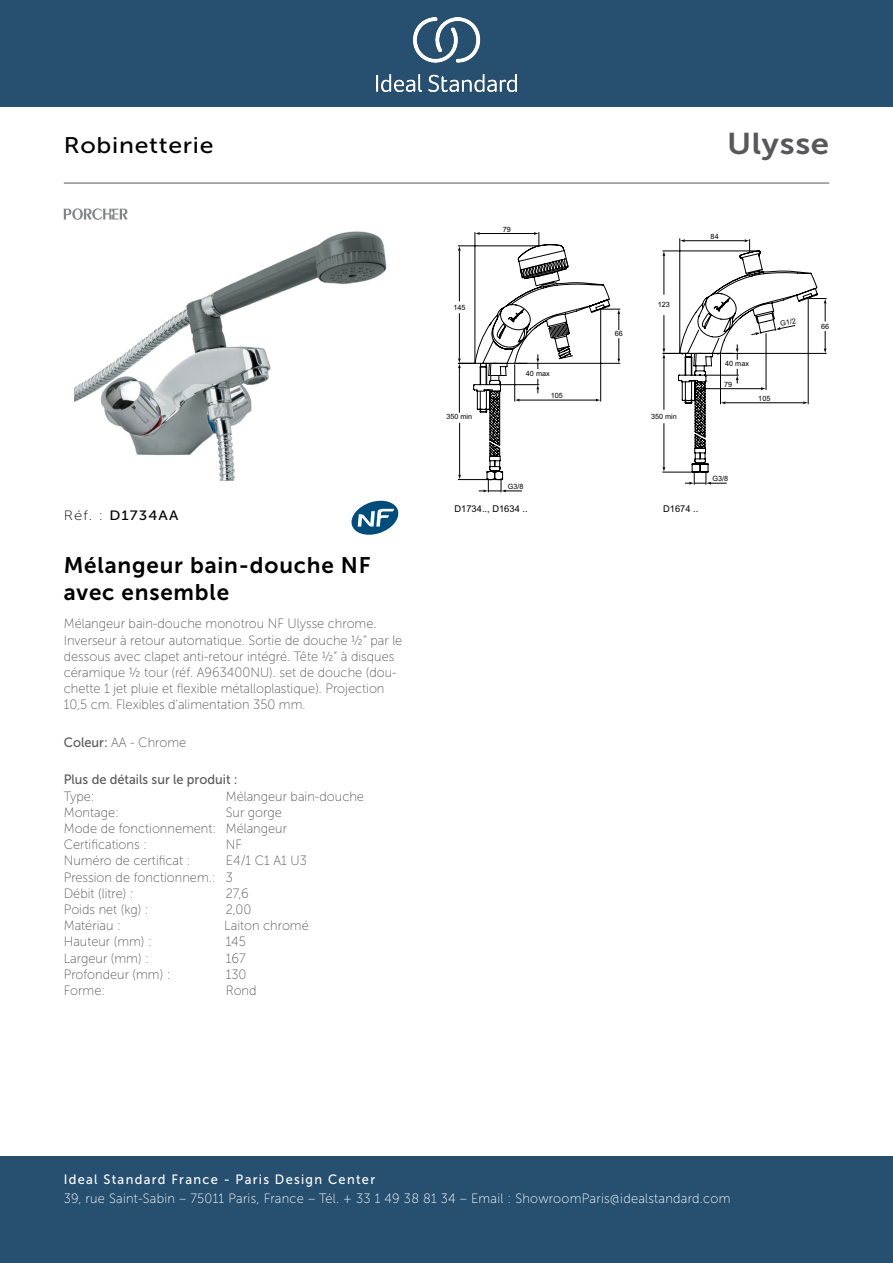
<style>
.page{position:relative;width:893px;height:1263px;background:#fff}
.page>*{position:absolute;margin:0;border:0;box-sizing:border-box;transform-origin:0 0}
._001_Produkttyp{font:30px "Museo Sans 700";letter-spacing:.02em;color:#58585a;scale:1.1 1}
.Article_Name{font:22.5px/27px "Museo Sans 700";letter-spacing:.035em;color:#000}
.t1{font:22.5px "Museo Sans 500";letter-spacing:.03em;color:#000;scale:1.1 1}
.Marketing_Descriptio{font:13.5px/16.2px "Museo Sans 100";color:#58585a;scale:.95 1}
.t2{font:13.5px "Museo Sans 100";letter-spacing:.02em;color:#fff;scale:.95 1}
.t3{font:13.5px "Museo Sans 500";letter-spacing:.1em;color:#fff;scale:.95 1}
.Operation_Type{font:13.5px "Museo Sans 100";color:#58585a;scale:.95 1}
.Certificate_Number{font:13.5px "Museo Sans 100";color:#58585a;scale:.95 1}
.t4{font:13.5px "Museo Sans 500";color:#58585a;scale:.95 1}
.Type{font:13.5px "Museo Sans 100";color:#58585a;scale:.95 1}
.Operation_Pressure{font:13.5px "Museo Sans 100";color:#58585a;scale:.95 1}
.Material{font:13.5px "Museo Sans 100";color:#58585a;scale:.95 1}
.Depth__mm{font:13.5px "Museo Sans 100";color:#58585a;scale:.95 1}
.Accreditations{font:13.5px "Museo Sans 100";color:#58585a;scale:.95 1}
.Flow_Rate__litre{font:13.5px "Museo Sans 100";color:#58585a;scale:.95 1}
.Net_Weight__kg{font:13.5px "Museo Sans 100";color:#58585a;scale:.95 1}
.Colour{font:13.5px "Museo Sans 100";color:#58585a;scale:.95 1}
.Mounting{font:13.5px "Museo Sans 100";color:#58585a;scale:.95 1}
.Height__mm{font:13.5px "Museo Sans 100";color:#58585a;scale:.95 1}
.Width__mm{font:13.5px "Museo Sans 100";color:#58585a;scale:.95 1}
.t5{font:13.5px "Museo Sans 500";letter-spacing:.075em;color:#000;scale:1.1 1}
.Shape{font:13.5px "Museo Sans 100";color:#58585a;scale:.95 1}
.t6{font:9.3px "Arial";color:#000}
.t7{font:7.2px "Arial";color:#000}
.s1{font-family:"Museo Sans 100"}
.s2{font-family:"Museo Sans 500"}
</style>
<div class="page">
<div style="left:0;top:1157px;width:893px;height:106px;background:#275070"></div>
<div style="left:0;top:0;width:893px;height:107px;background:#275070"></div>
<img style="left:376px;top:18px;width:141px;height:73px">
<hr style="left:64px;top:183px;width:765px;height:1px;background:#58585a">
<svg style="left:351px;top:501px;width:47px;height:34px"></svg>
<img style="left:74px;top:231px;width:313px;height:249px">
<hr style="left:679px;top:238px;width:1px;height:115px;background:#000">
<svg style="left:662px;top:239px;width:165px;height:246px"></svg>
<svg style="left:458px;top:232px;width:162px;height:260px"></svg>
<svg style="left:64px;top:208px;width:64px;height:12px"></svg>
<p class="t1" style="left:64px;top:133px;width:138px">Robinetterie</p>
<p class="_001_Produkttyp" style="left:727px;top:127px;width:94px">Ulysse</p>
<p class="t5" style="left:64px;top:508px;width:106px"><span class="s1">Réf. :</span> D1734AA</p>
<p class="Article_Name" style="left:64px;top:551px;width:308px">Mélangeur bain-douche NF avec ensemble</p>
<p class="Marketing_Descriptio" style="left:64px;top:616px;width:358px">Mélangeur bain-douche monotrou NF Ulysse chrome.<br>Inverseur à retour automatique. Sortie de douche ½“ par le dessous avec clapet anti-retour intégré. Tête ½“ à disques céramique ½ tour (réf. A963400NU). set de douche (dou&shy;chette 1 jet pluie et flexible métalloplastique). Projection 10,5 cm. Flexibles d‘alimentation 350 mm.</p>
<p class="Colour" style="left:64px;top:735px;width:130px"><span class="s2">Coleur:</span> AA - Chrome</p>
<p class="t4" style="left:64px;top:772px;width:184px">Plus de détails sur le produit :</p>
<p class="Type" style="left:64px;top:789px;width:34px">Type:</p>
<p class="Type" style="left:226px;top:789px;width:147px">Mélangeur bain-douche</p>
<p class="Mounting" style="left:64px;top:805px;width:60px">Montage:</p>
<p class="Mounting" style="left:226px;top:805px;width:61px">Sur gorge</p>
<p class="Operation_Type" style="left:64px;top:821px;width:237px">Mode de fonctionnement: Mélangeur</p>
<p class="Accreditations" style="left:64px;top:837px;width:89px">Certifications :</p>
<p class="Accreditations" style="left:226px;top:837px;width:19px">NF</p>
<p class="Certificate_Number" style="left:64px;top:853px;width:135px">Numéro de certificat :</p>
<p class="Certificate_Number" style="left:226px;top:853px;width:87px">E4/1 C1 A1 U3</p>
<p class="Operation_Pressure" style="left:64px;top:870px;width:180px">Pression de fonctionnem.: 3</p>
<p class="Flow_Rate__litre" style="left:64px;top:886px;width:75px">Débit (litre) :</p>
<p class="Flow_Rate__litre" style="left:226px;top:886px;width:26px">27,6</p>
<p class="Net_Weight__kg" style="left:64px;top:902px;width:91px">Poids net (kg) :</p>
<p class="Net_Weight__kg" style="left:226px;top:902px;width:29px">2,00</p>
<p class="Material" style="left:64px;top:918px;width:62px">Matériau :</p>
<p class="Material" style="left:224px;top:918px;width:90px">Laiton chromé</p>
<p class="Height__mm" style="left:64px;top:934px;width:94px">Hauteur (mm) :</p>
<p class="Height__mm" style="left:226px;top:934px;width:23px">145</p>
<p class="Width__mm" style="left:64px;top:951px;width:91px">Largeur (mm) :</p>
<p class="Width__mm" style="left:226px;top:951px;width:22px">167</p>
<p class="Depth__mm" style="left:64px;top:967px;width:114px">Profondeur (mm) :</p>
<p class="Depth__mm" style="left:226px;top:967px;width:23px">130</p>
<p class="Shape" style="left:64px;top:983px;width:45px">Forme:</p>
<p class="Shape" style="left:226px;top:983px;width:34px">Rond</p>
<p class="t7" style="left:503px;top:224px;width:10px">79</p>
<p class="t7" style="left:711px;top:232px;width:10px">84</p>
<p class="t7" style="left:453px;top:302px;width:14px">145</p>
<p class="t7" style="left:446px;top:412px;width:27px">350 min</p>
<p class="t7" style="left:526px;top:369px;width:25px">40 max</p>
<p class="t7" style="left:551px;top:391px;width:14px">105</p>
<p class="t7" style="left:615px;top:329px;width:10px">66</p>
<p class="t7" style="left:658px;top:299px;width:14px">123</p>
<p class="t7" style="left:651px;top:411px;width:27px">350 min</p>
<p class="t7" style="left:779px;top:319px;width:17px;rotate:-11deg">G1/2</p>
<p class="t7" style="left:821px;top:321px;width:10px">66</p>
<p class="t7" style="left:725px;top:359px;width:25px">40 max</p>
<p class="t7" style="left:724px;top:380px;width:10px">79</p>
<p class="t7" style="left:758px;top:394px;width:14px">105</p>
<p class="t7" style="left:508px;top:482px;width:17px">G3/8</p>
<p class="t6" style="left:455px;top:503px;width:75px">D1734.., D1634 ..</p>
<p class="t6" style="left:663px;top:503px;width:37px">D1674 ..</p>
<p class="t7" style="left:712px;top:474px;width:17px">G3/8</p>
<p class="t3" style="left:64px;top:1172px;width:329px">Ideal Standard France - Paris Design Center</p>
<p class="t2" style="left:64px;top:1191px;width:703px">39, rue Saint-Sabin – 75011 Paris, France – Tél. + 33 1 49 38 81 34 – Email : ShowroomParis@idealstandard.com</p>
</div>
